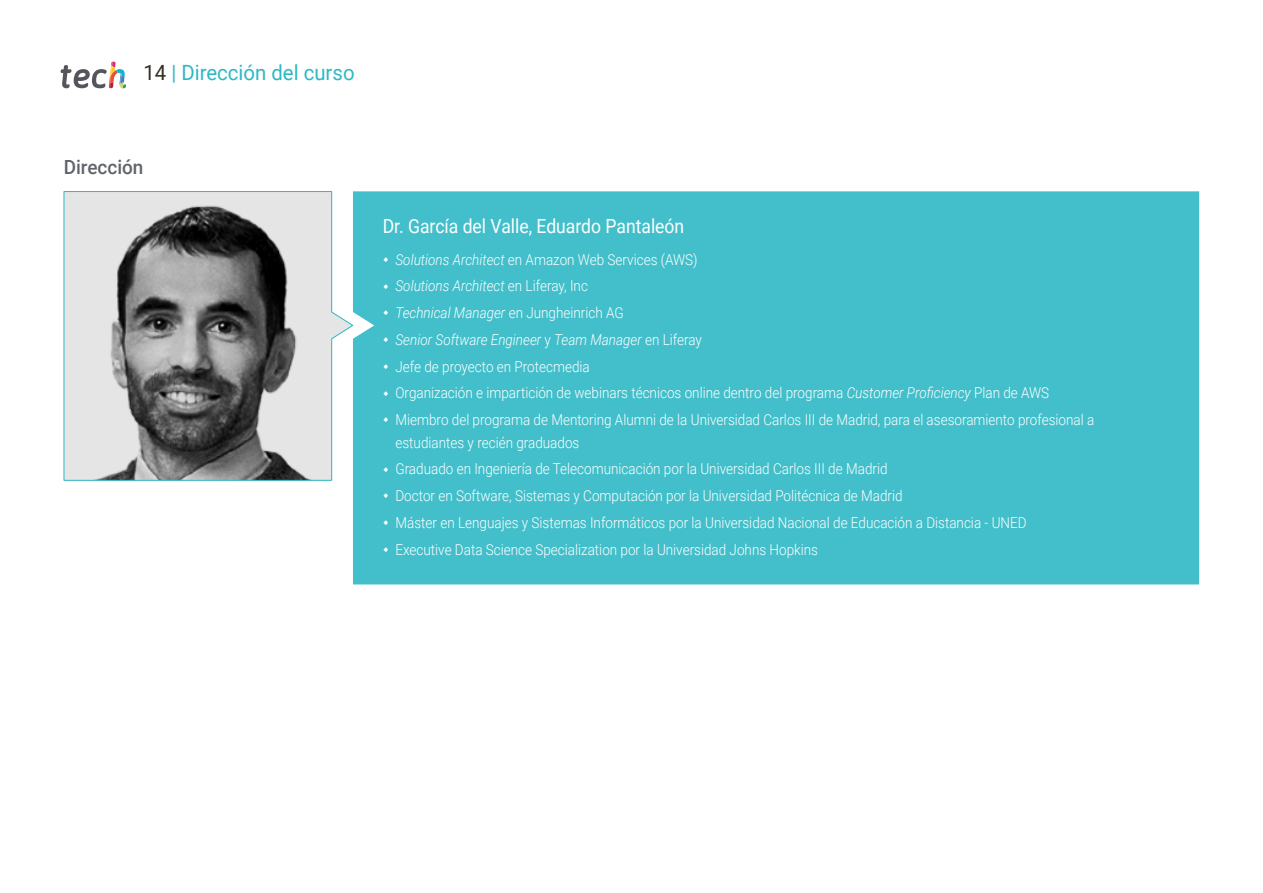
<style>
.page{position:relative;width:1263px;height:893px;background:#fff}
.page>*{position:absolute;margin:0;border:0;box-sizing:border-box;transform-origin:0 0}
.t1{font:21px "Roboto";color:#2db8c5}
.t2{font:19.5px "Roboto";color:#fff;scale:.9 1}
.t3{font:500 19.5px "Roboto";color:#61646a}
.t4{font:300 15px/26.7px "Roboto";color:#fff;scale:.9 1}
.s1{color:#312e20}
.s2{font-style:italic}
</style>
<div class="page">
<svg style="left:61px;top:62px;width:65px;height:27px"></svg>
<div style="left:353px;top:191px;width:846px;height:393px;background:#42bfca"></div>
<svg style="left:64px;top:191px;width:289px;height:290px"></svg>
<svg style="left:384px;top:257px;width:4px;height:5px"></svg>
<svg style="left:384px;top:284px;width:4px;height:5px"></svg>
<svg style="left:384px;top:310px;width:4px;height:5px"></svg>
<svg style="left:384px;top:337px;width:4px;height:5px"></svg>
<svg style="left:384px;top:364px;width:4px;height:5px"></svg>
<svg style="left:384px;top:391px;width:4px;height:5px"></svg>
<svg style="left:384px;top:417px;width:4px;height:5px"></svg>
<svg style="left:384px;top:467px;width:4px;height:5px"></svg>
<svg style="left:384px;top:493px;width:4px;height:5px"></svg>
<svg style="left:384px;top:520px;width:4px;height:5px"></svg>
<svg style="left:384px;top:547px;width:4px;height:5px"></svg>
<h1 class="t1" style="left:144px;top:57px;width:213px"><span class="s1">14</span> | Dirección del curso</h1>
<h2 class="t3" style="left:64px;top:154px;width:81px">Dirección</h2>
<h2 class="t2" style="left:383px;top:212px;width:337px">Dr. García del Valle, Eduardo Pantaleón</h2>
<p class="t4" style="left:395px;top:245px;width:778px"><span class="s2">Solutions Architect</span> en Amazon Web Services (AWS)<br><span class="s2">Solutions Architect</span> en Liferay, Inc<br><span class="s2">Technical Manager</span> en Jungheinrich AG<br><span class="s2">Senior Software Engineer</span> y <span class="s2">Team Manager</span> en Liferay<br>Jefe de proyecto en Protecmedia<br>Organización e impartición de webinars técnicos online dentro del programa <span class="s2">Customer Proficiency</span> Plan de AWS Miembro del programa de Mentoring Alumni de la Universidad Carlos III de Madrid, para el asesoramiento profesional a</p>
<p class="t4" style="left:395px;top:428px;width:703px">estudiantes y recién graduados<br>Graduado en Ingeniería de Telecomunicación por la Universidad Carlos III de Madrid<br>Doctor en Software, Sistemas y Computación por la Universidad Politécnica de Madrid<br>Máster en Lenguajes y Sistemas Informáticos por la Universidad Nacional de Educación a Distancia - UNED Executive Data Science Specialization por la Universidad Johns Hopkins</p>
</div>
